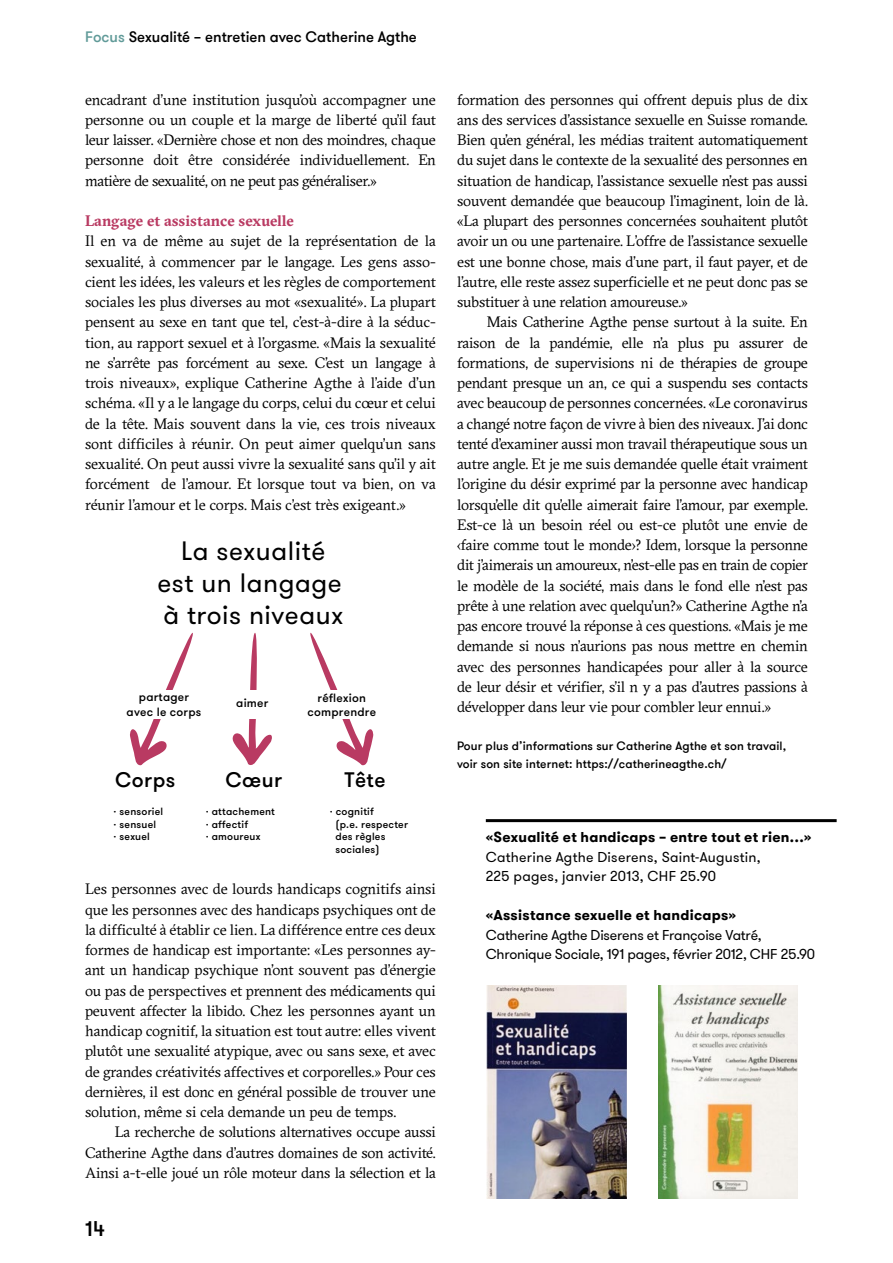
<style>
.page{position:relative;width:893px;height:1263px;background:#fff}
.page>*{position:absolute;margin:0;border:0;box-sizing:border-box;transform-origin:0 0}
.t1{font:26.55px/32px "GT Walsheim Pro";letter-spacing:.02em;color:#000;text-align:center}
.t2{font:500 21px "GT Walsheim Pro";letter-spacing:.02em;color:#000}
.Grundschrift_1_Block{font:15px/20.2px "GT Sectra";letter-spacing:-.015em;color:#000;text-align:justify}
.Rubrik_rechts_de{font:500 15px "GT Walsheim Pro";color:#000}
.Zwischentitel_Sectra{font:700 15px "GT Sectra";letter-spacing:.005em;color:#b93a62}
.Box_farbig_GT_Wals_M{font:14.25px/19.5px "GT Walsheim Pro";letter-spacing:-.01em;color:#000}
.Box_farbig_GT_Wals_M-2{font:700 14.25px "GT Walsheim Pro";letter-spacing:.015em;color:#000}
.Box_farbig_GT_Wals_M-3{font:14.25px/19.5px "GT Walsheim Pro";letter-spacing:.015em;color:#000}
.Fusstext_Walsheim_Me{font:500 12px/14.4px "GT Walsheim Pro";letter-spacing:.01em;color:#000;text-align:center}
.t3{font:500 10.5px/12.6px "GT Walsheim Pro";letter-spacing:.02em;color:#000}
.s1{color:#609a98}
</style>
<div class="page">
<img style="left:487px;top:985px;width:140px;height:213px">
<img style="left:658px;top:985px;width:140px;height:213px">
<hr style="left:486px;top:819px;width:351px;height:3px;background:#000">
<svg style="left:232px;top:633px;width:40px;height:132px"></svg>
<svg style="left:310px;top:632px;width:64px;height:134px"></svg>
<svg style="left:130px;top:632px;width:63px;height:134px"></svg>
<div style="left:109px;top:690px;width:258px;height:29px;background:#fff"></div>
<p class="Rubrik_rechts_de" style="left:85px;top:27px;width:333px"><span class="s1">Focus</span> Sexualité – entretien avec Catherine Agthe</p>
<p class="Grundschrift_1_Block" style="left:85px;top:89px;width:352px">encadrant d’une institution jusqu’où accompagner une personne ou un couple et la marge de liberté qu’il faut leur laisser. «Dernière chose et non des moindres, chaque personne doit être considérée individuellement. En matière de sexualité, on ne peut pas généraliser.»</p>
<p class="Zwischentitel_Sectra" style="left:85px;top:211px;width:210px">Langage et assistance sexuelle</p>
<p class="Grundschrift_1_Block" style="left:85px;top:231px;width:352px">Il en va de même au sujet de la représentation de la sexualité, à commencer par le langage. Les gens asso&shy;cient les idées, les valeurs et les règles de comportement sociales les plus diverses au mot «sexualité». La plupart pensent au sexe en tant que tel, c’est-à-dire à la séduc&shy;tion, au rapport sexuel et à l’orgasme. «Mais la sexualité ne s’arrête pas forcément au sexe. C’est un langage à trois niveaux», explique Catherine Agthe à l’aide d’un schéma. «Il y a le langage du corps, celui du cœur et celui de la tête. Mais souvent dans la vie, ces trois niveaux sont difficiles à réunir. On peut aimer quelqu’un sans sexualité. On peut aussi vivre la sexualité sans qu’il y ait forcément de l’amour. Et lorsque tout va bien, on va réunir l’amour et le corps. Mais c’est très exigeant.»</p>
<p class="t1" style="left:157px;top:536px;width:187px">La sexualité est un langage à trois niveaux</p>
<p class="Fusstext_Walsheim_Me" style="left:127px;top:690px;width:76px">partager avec le corps</p>
<p class="Fusstext_Walsheim_Me" style="left:307px;top:690px;width:70px">réflexion comprendre</p>
<p class="Fusstext_Walsheim_Me" style="left:236px;top:696px;width:34px">aimer</p>
<p class="t2" style="left:225px;top:766px;width:58px">Cœur</p>
<p class="t2" style="left:344px;top:767px;width:43px">Tête</p>
<p class="t2" style="left:115px;top:766px;width:62px">Corps</p>
<p class="t3" style="left:114px;top:805px;width:51px">· sensoriel · sensuel<br>· sexuel</p>
<p class="t3" style="left:206px;top:805px;width:71px">· attachement · affectif<br>· amoureux</p>
<p class="t3" style="left:335px;top:805px;width:74px;text-indent:-6px">· cognitif<br>(p.e. respecter des règles sociales)</p>
<p class="Grundschrift_1_Block" style="left:85px;top:879px;width:352px">Les personnes avec de lourds handicaps cognitifs ainsi que les personnes avec des handicaps psychiques ont de la difficulté à établir ce lien. La différence entre ces deux formes de handicap est importante: «Les personnes ay&shy;ant un handicap psychique n’ont souvent pas d’énergie ou pas de perspectives et prennent des médicaments qui peuvent affecter la libido. Chez les personnes ayant un handicap cognitif, la situation est tout autre: elles vivent plutôt une sexualité atypique, avec ou sans sexe, et avec de grandes créativités affectives et corporelles.» Pour ces dernières, il est donc en général possible de trouver une solution, même si cela demande un peu de temps.</p>
<p class="Grundschrift_1_Block" style="left:85px;top:1122px;width:352px;text-indent:30px">La recherche de solutions alternatives occupe aussi Catherine Agthe dans d’autres domaines de son activité.<br>Ainsi a-t-elle joué un rôle moteur dans la sélection et la</p>
<h2 class="t2" style="left:85px;top:1216px;width:21px">14</h2>
<p class="Grundschrift_1_Block" style="left:457px;top:89px;width:352px">formation des personnes qui offrent depuis plus de dix ans des services d’assistance sexuelle en Suisse romande.<br>Bien qu’en général, les médias traitent automatiquement du sujet dans le contexte de la sexualité des personnes en situation de handicap, l’assistance sexuelle n’est pas aussi souvent demandée que beaucoup l'imaginent, loin de là. «La plupart des personnes concernées souhaitent plutôt avoir un ou une partenaire. L’offre de l’assistance sexuelle est une bonne chose, mais d’une part, il faut payer, et de l’autre, elle reste assez superficielle et ne peut donc pas se substituer à une relation amoureuse.»</p>
<p class="Grundschrift_1_Block" style="left:457px;top:312px;width:352px;text-indent:30px">Mais Catherine Agthe pense surtout à la suite. En raison de la pandémie, elle n’a plus pu assurer de formations, de supervisions ni de thérapies de groupe pendant presque un an, ce qui a suspendu ses contacts avec beaucoup de personnes concernées. «Le coronavirus a changé notre façon de vivre à bien des niveaux. J’ai donc tenté d’examiner aussi mon travail thérapeutique sous un autre angle. Et je me suis demandée quelle était vraiment l’origine du désir exprimé par la personne avec handicap lorsqu’elle dit qu’elle aimerait faire l’amour, par exemple.<br>Est-ce là un besoin réel ou est-ce plutôt une envie de ‹faire comme tout le monde›? Idem, lorsque la personne dit j’aimerais un amoureux, n’est-elle pas en train de copier le modèle de la société, mais dans le fond elle n'est pas prête à une relation avec quelqu’un?» Catherine Agthe n’a pas encore trouvé la réponse à ces questions. «Mais je me demande si nous n'aurions pas nous mettre en chemin avec des personnes handicapées pour aller à la source de leur désir et vérifier, s’il n y a pas d’autres passions à développer dans leur vie pour combler leur ennui.»</p>
<p class="Fusstext_Walsheim_Me" style="left:457px;top:737px;width:331px;line-height:18px;text-align:left">Pour plus d’informations sur Catherine Agthe et son travail, voir son site internet: https://catherineagthe.ch/</p>
<p class="Box_farbig_GT_Wals_M-2" style="left:486px;top:828px;width:327px">«Sexualité et handicaps – entre tout et rien…»</p>
<p class="Box_farbig_GT_Wals_M-3" style="left:486px;top:847px;width:276px">Catherine Agthe Diserens, Saint-Augustin,<br>225 pages, janvier 2013, CHF 25.90</p>
<p class="Box_farbig_GT_Wals_M-2" style="left:486px;top:906px;width:252px">«Assistance sexuelle et handicaps»</p>
<p class="Box_farbig_GT_Wals_M" style="left:486px;top:925px;width:331px">Catherine Agthe Diserens et Françoise Vatré,<br>Chronique Sociale, 191 pages, février 2012, CHF 25.90</p>
</div>
